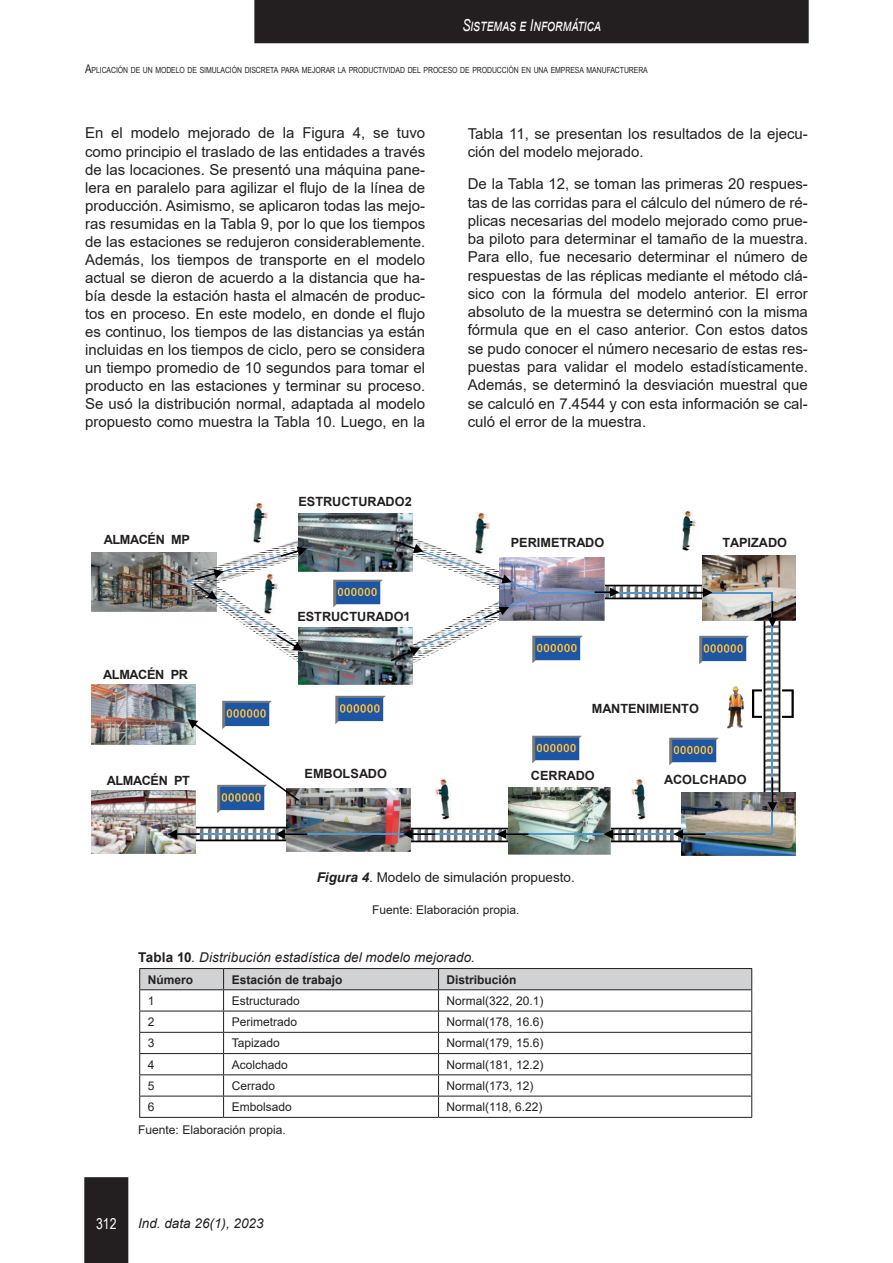
<style>
.page{position:relative;width:893px;height:1263px;background:#fff}
.page>*{position:absolute;margin:0;border:0;box-sizing:border-box;transform-origin:0 0}
.t1{font:italic 16.5px "Arial";color:#fff;scale:.75 1}
.t2{font:15px/18px "Arial";color:#231f20;text-align:justify}
.t3{font:15px "Arial Narrow";color:#fff}
.t4{font:italic 13.5px "Arial";letter-spacing:.005em;color:#231f20}
.t5{font:13.5px "Arial";color:#231f20}
.t6{font:700 12.75px "Arial";color:#231f20}
.t7{font:700 12.75px "Arial";letter-spacing:-.03em;color:#231f20}
.t8{font:12px "Arial";color:#231f20}
.t9{font:700 12px "Arial";color:#231f20}
.t10{font:8.4px "Arial Narrow";letter-spacing:-.005em;color:#231f20}
.s1{font-size:12px}
.s2{font-weight:700;font-style:italic}
.s3{font-weight:700;font-style:normal}
</style>
<div class="page">
<div style="left:84px;top:1177px;width:44px;height:86px;background:#231f20"></div>
<div style="left:254px;top:0;width:555px;height:43px;background:#231f20"></div>
<img style="left:91px;top:553px;width:95px;height:58px">
<img style="left:605px;top:584px;width:97px;height:16px">
<img style="left:752px;top:689px;width:42px;height:29px">
<img style="left:727px;top:686px;width:18px;height:43px">
<img style="left:532px;top:635px;width:51px;height:28px">
<img style="left:763px;top:620px;width:19px;height:172px">
<img style="left:253px;top:532px;width:76px;height:40px">
<img style="left:283px;top:652px;width:16px;height:19px">
<img style="left:611px;top:827px;width:70px;height:16px">
<img style="left:411px;top:827px;width:98px;height:17px">
<img style="left:335px;top:695px;width:51px;height:27px">
<img style="left:333px;top:579px;width:50px;height:28px">
<img style="left:699px;top:635px;width:50px;height:29px">
<img style="left:669px;top:737px;width:50px;height:28px">
<img style="left:532px;top:735px;width:50px;height:28px">
<img style="left:222px;top:700px;width:50px;height:19px">
<img style="left:476px;top:513px;width:14px;height:27px">
<img style="left:682px;top:511px;width:14px;height:40px">
<img style="left:435px;top:778px;width:15px;height:42px">
<img style="left:254px;top:503px;width:14px;height:41px">
<img style="left:631px;top:778px;width:15px;height:42px">
<img style="left:541px;top:558px;width:64px;height:62px">
<img style="left:702px;top:556px;width:94px;height:64px">
<img style="left:299px;top:514px;width:113px;height:57px">
<img style="left:299px;top:627px;width:113px;height:58px">
<img style="left:681px;top:792px;width:115px;height:63px">
<img style="left:509px;top:788px;width:102px;height:66px">
<img style="left:196px;top:839px;width:91px;height:3px">
<img style="left:91px;top:684px;width:105px;height:61px">
<img style="left:91px;top:790px;width:105px;height:63px">
<img style="left:287px;top:788px;width:124px;height:63px">
<hr style="left:167px;top:833px;width:605px;height:2px;background:#4f98d2">
<hr style="left:772px;top:592px;width:1px;height:241px;background:#4f98d2">
<hr style="left:538px;top:592px;width:233px;height:1px;background:#4f98d2">
<svg style="left:768px;top:778px;width:9px;height:34px"></svg>
<svg style="left:673px;top:829px;width:32px;height:10px"></svg>
<svg style="left:603px;top:829px;width:32px;height:10px"></svg>
<svg style="left:496px;top:829px;width:32px;height:10px"></svg>
<svg style="left:167px;top:719px;width:178px;height:120px"></svg>
<svg style="left:403px;top:829px;width:32px;height:10px"></svg>
<svg style="left:768px;top:601px;width:9px;height:26px"></svg>
<svg style="left:688px;top:588px;width:24px;height:9px"></svg>
<svg style="left:595px;top:587px;width:24px;height:10px"></svg>
<img style="left:391px;top:540px;width:150px;height:121px">
<svg style="left:186px;top:546px;width:128px;height:106px"></svg>
<hr style="left:139px;top:1117px;width:85px;height:1px;background:#231f20">
<hr style="left:224px;top:1117px;width:215px;height:1px;background:#231f20">
<hr style="left:439px;top:1117px;width:313px;height:1px;background:#231f20">
<svg style="left:139px;top:968px;width:613px;height:149px"></svg>
<p class="t1" style="left:462px;top:14px;width:187px">Sistemas e Informática</p>
<p class="t10" style="left:85px;top:63px;width:564px"><span class="s1">A</span>PLICACIÓN DE UN MODELO DE SIMULACIÓN DISCRETA PARA MEJORAR LA PRODUCTIVIDAD DEL PROCESO DE PRODUCCIÓN EN UNA EMPRESA MANUFACTURERA</p>
<p class="t2" style="left:85px;top:124px;width:342px">En el modelo mejorado de la Figura 4, se tuvo como principio el traslado de las entidades a través de las locaciones. Se presentó una máquina pane&shy;lera en paralelo para agilizar el flujo de la línea de producción. Asimismo, se aplicaron todas las mejo&shy;ras resumidas en la Tabla 9, por lo que los tiempos de las estaciones se redujeron considerablemente.<br>Además, los tiempos de transporte en el modelo actual se dieron de acuerdo a la distancia que ha&shy;bía desde la estación hasta el almacén de produc&shy;tos en proceso. En este modelo, en donde el flujo es continuo, los tiempos de las distancias ya están incluidas en los tiempos de ciclo, pero se considera un tiempo promedio de 10 segundos para tomar el producto en las estaciones y terminar su proceso.<br>Se usó la distribución normal, adaptada al modelo propuesto como muestra la Tabla 10. Luego, en la</p>
<p class="t2" style="left:468px;top:124px;width:342px">Tabla 11, se presentan los resultados de la ejecu&shy;ción del modelo mejorado.</p>
<p class="t2" style="left:468px;top:175px;width:342px">De la Tabla 12, se toman las primeras 20 respues&shy;tas de las corridas para el cálculo del número de ré&shy;plicas necesarias del modelo mejorado como prue&shy;ba piloto para determinar el tamaño de la muestra.<br>Para ello, fue necesario determinar el número de respuestas de las réplicas mediante el método clá&shy;sico con la fórmula del modelo anterior. El error absoluto de la muestra se determinó con la misma fórmula que en el caso anterior. Con estos datos se pudo conocer el número necesario de estas res&shy;puestas para validar el modelo estadísticamente.<br>Además, se determinó la desviación muestral que se calculó en 7.4544 y con esta información se cal&shy;culó el error de la muestra.</p>
<p class="t6" style="left:298px;top:493px;width:115px">ESTRUCTURADO2</p>
<p class="t7" style="left:104px;top:531px;width:88px">ALMACÉN MP</p>
<p class="t6" style="left:511px;top:533px;width:95px">PERIMETRADO</p>
<p class="t6" style="left:723px;top:533px;width:66px">TAPIZADO</p>
<p class="t7" style="left:103px;top:665px;width:86px">ALMACÉN PR</p>
<p class="t7" style="left:107px;top:771px;width:85px">ALMACÉN PT</p>
<p class="t6" style="left:297px;top:608px;width:115px">ESTRUCTURADO1</p>
<p class="t6" style="left:592px;top:700px;width:109px">MANTENIMIENTO</p>
<p class="t6" style="left:305px;top:765px;width:84px">EMBOLSADO</p>
<p class="t6" style="left:531px;top:767px;width:65px">CERRADO</p>
<p class="t6" style="left:664px;top:770px;width:84px">ACOLCHADO</p>
<p class="t5" style="left:317px;top:868px;width:260px"><span class="s2">Figura 4</span>. Modelo de simulación propuesto.</p>
<p class="t8" style="left:372px;top:901px;width:149px">Fuente: Elaboración propia.</p>
<p class="t4" style="left:138px;top:949px;width:338px"><span class="s3">Tabla 10</span>. Distribución estadística del modelo mejorado.</p>
<p class="t9" style="left:148px;top:971px;width:47px">Número</p>
<p class="t9" style="left:232px;top:971px;width:112px">Estación de trabajo</p>
<p class="t9" style="left:447px;top:971px;width:72px">Distribución</p>
<p class="t8" style="left:148px;top:992px;width:8px">1</p>
<p class="t8" style="left:232px;top:992px;width:70px">Estructurado</p>
<p class="t8" style="left:447px;top:992px;width:98px">Normal(322, 20.1)</p>
<p class="t8" style="left:148px;top:1013px;width:8px">2</p>
<p class="t8" style="left:232px;top:1013px;width:67px">Perimetrado</p>
<p class="t8" style="left:447px;top:1013px;width:98px">Normal(178, 16.6)</p>
<p class="t8" style="left:148px;top:1035px;width:8px">3</p>
<p class="t8" style="left:232px;top:1035px;width:50px">Tapizado</p>
<p class="t8" style="left:447px;top:1035px;width:98px">Normal(179, 15.6)</p>
<p class="t8" style="left:148px;top:1056px;width:8px">4</p>
<p class="t8" style="left:232px;top:1056px;width:58px">Acolchado</p>
<p class="t8" style="left:447px;top:1056px;width:98px">Normal(181, 12.2)</p>
<p class="t8" style="left:148px;top:1077px;width:8px">5</p>
<p class="t8" style="left:232px;top:1077px;width:45px">Cerrado</p>
<p class="t8" style="left:447px;top:1077px;width:88px">Normal(173, 12)</p>
<p class="t8" style="left:148px;top:1099px;width:8px">6</p>
<p class="t8" style="left:232px;top:1099px;width:62px">Embolsado</p>
<p class="t8" style="left:447px;top:1099px;width:97px">Normal(118, 6.22)</p>
<p class="t8" style="left:138px;top:1121px;width:149px">Fuente: Elaboración propia.</p>
<p class="t3" style="left:96px;top:1213px;width:22px">312</p>
<p class="t4" style="left:138px;top:1215px;width:127px">Ind. data 26(1), 2023</p>
</div>
